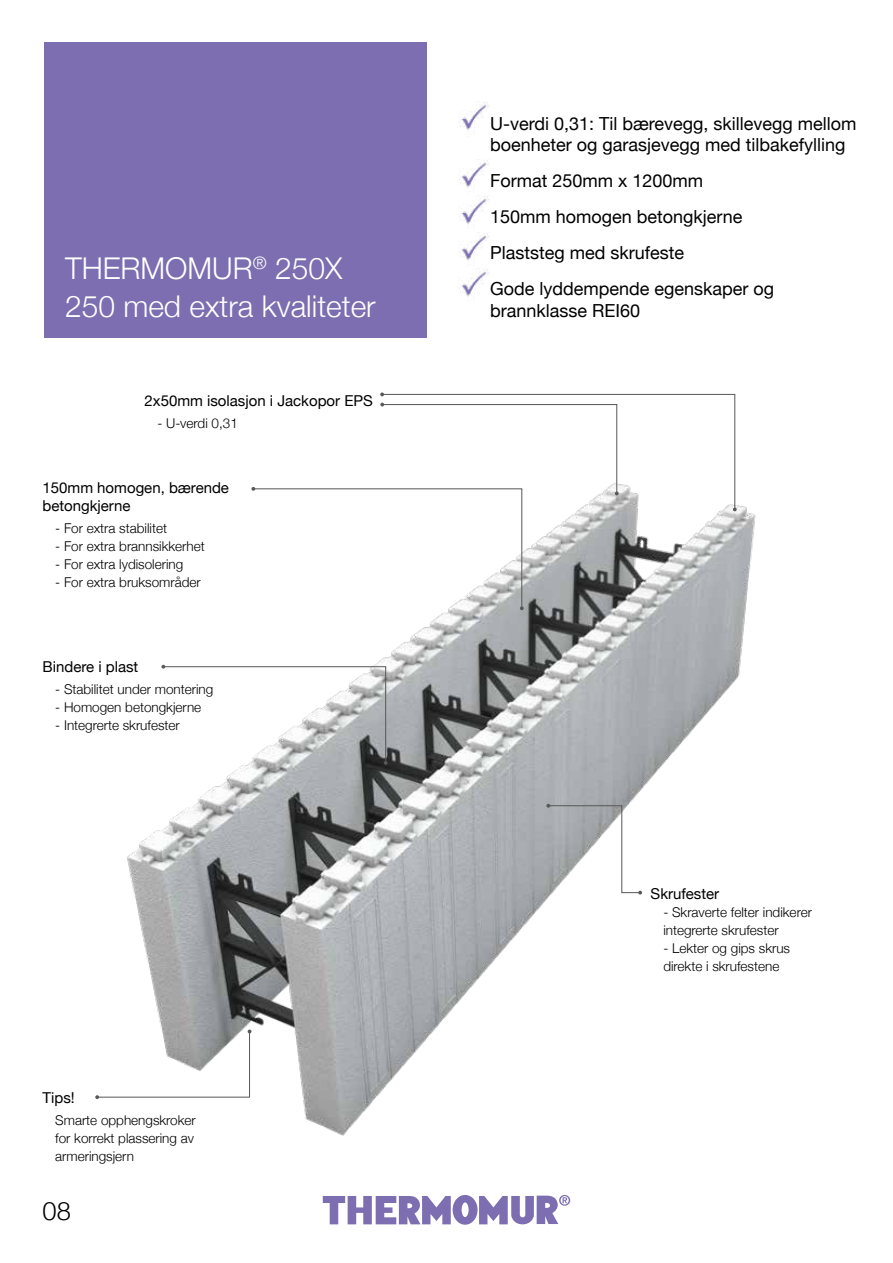
<style>
.page{position:relative;width:893px;height:1263px;background:#fff}
.page>*{position:absolute;margin:0;border:0;box-sizing:border-box;transform-origin:0 0}
.t1{font:300 30px/37.5px "Helvetica Neue";color:#fff}
.t2{font:300 25.5px "Helvetica Neue";color:#000}
.t3{font:18px/36px "Helvetica Neue";color:#000}
.t4{font:15px/18px "Helvetica Neue";color:#000}
.t5{font:300 13.5px/18px "Helvetica Neue";color:#000}
</style>
<div class="page">
<div style="left:44px;top:43px;width:382px;height:295px;background:#7c6eb0"></div>
<img style="left:127px;top:505px;width:629px;height:631px">
<svg style="left:251px;top:392px;width:486px;height:218px"></svg>
<svg style="left:546px;top:804px;width:96px;height:90px"></svg>
<svg style="left:161px;top:665px;width:227px;height:100px"></svg>
<svg style="left:95px;top:1029px;width:156px;height:70px"></svg>
<img style="left:459px;top:102px;width:30px;height:29px">
<img style="left:459px;top:159px;width:31px;height:29px">
<img style="left:459px;top:196px;width:30px;height:29px">
<img style="left:459px;top:232px;width:31px;height:65px">
<svg style="left:323px;top:1195px;width:247px;height:30px"></svg>
<h1 class="t1" style="left:65px;top:248px;width:312px">THERMOMUR<sup>®</sup> 250X<br>250 med extra kvaliteter</h1>
<p class="t4" style="left:145px;top:392px;width:230px">2x50mm isolasjon i Jackopor EPS</p>
<p class="t5" style="left:157px;top:413px;width:82px">- U-verdi 0,31</p>
<p class="t4" style="left:43px;top:479px;width:188px">150mm homogen, bærende betongkjerne</p>
<p class="t5" style="left:55px;top:518px;width:113px">- For extra stabilitet</p>
<p class="t5" style="left:55px;top:536px;width:151px">- For extra brannsikkerhet</p>
<p class="t5" style="left:55px;top:554px;width:130px">- For extra lydisolering</p>
<p class="t5" style="left:55px;top:572px;width:147px">- For extra bruksområder</p>
<p class="t4" style="left:43px;top:658px;width:97px">Bindere i plast</p>
<p class="t5" style="left:55px;top:679px;width:160px">- Stabilitet under montering</p>
<p class="t5" style="left:55px;top:697px;width:148px">- Homogen betongkjerne</p>
<p class="t5" style="left:55px;top:715px;width:126px">- Integrerte skrufester</p>
<p class="t4" style="left:43px;top:1089px;width:34px">Tips!</p>
<p class="t5" style="left:55px;top:1110px;width:142px">Smarte opphengskroker for korrekt plassering av armeringsjern</p>
<h2 class="t2" style="left:43px;top:1190px;width:30px">08</h2>
<h3 class="t3" style="left:490px;top:113px;width:368px;line-height:21.6px">U-verdi 0,31: Til bærevegg, skillevegg mellom boenheter og garasjevegg med tilbakefylling</h3>
<h3 class="t3" style="left:490px;top:164px;width:286px">Format 250mm x 1200mm<br>150mm homogen betongkjerne<br>Plaststeg med skrufeste<br>Gode lyddempende egenskaper og</h3>
<h3 class="t3" style="left:490px;top:293px;width:152px">brannklasse REI60</h3>
<p class="t4" style="left:651px;top:885px;width:70px">Skrufester</p>
<p class="t5" style="left:663px;top:902px;width:150px">- Skraverte felter indikerer integrerte skrufester</p>
<p class="t5" style="left:663px;top:938px;width:128px">- Lekter og gips skrus direkte i skrufestene</p>
</div>
